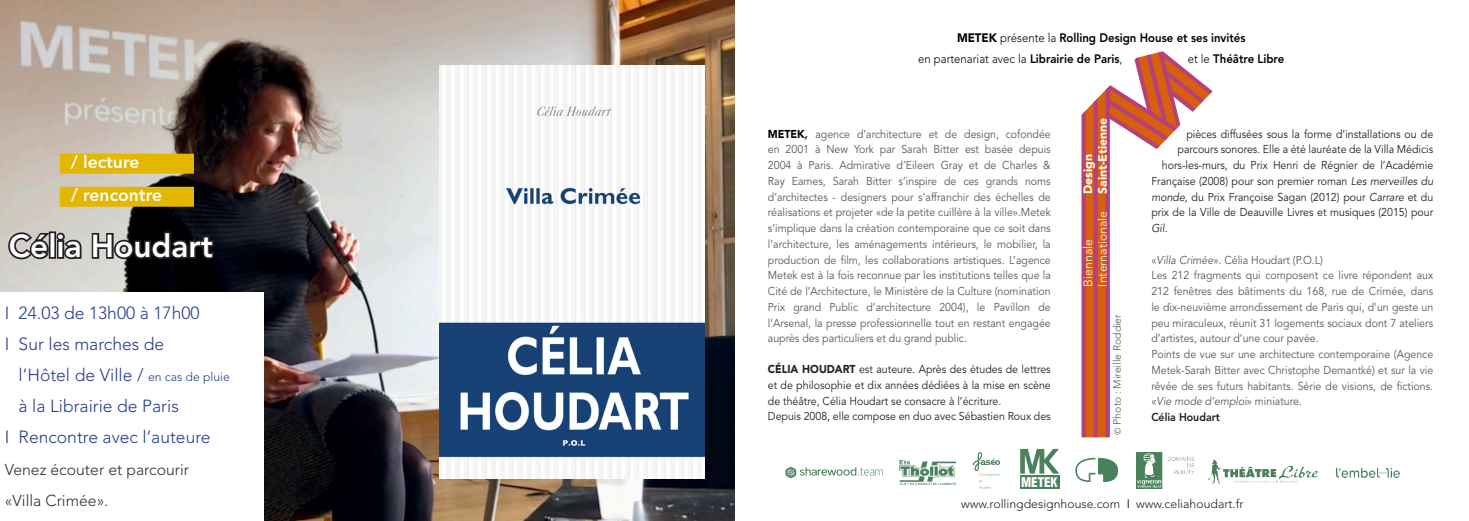
<style>
.page{position:relative;width:1469px;height:521px;background:#fff}
.page>*{position:absolute;margin:0;border:0;box-sizing:border-box;transform-origin:0 0}
.t1{font:800 31.5px "Avenir LT Std";color:#fff}
.t2{font:300 17.5px "Avenir LT Std";color:#253f8e}
.t3{font:800 17.5px "Avenir LT Std";color:#fff}
.t4{font:300 15.75px "Avenir LT Std";color:#32312f}
.t5{font:900 condensed 12.95px "Helvetica";letter-spacing:-.01em;color:#fff}
.t6{font:800 12.25px "Avenir LT Std";color:#000001;scale:.93 1}
.t7{font:300 12.25px "Avenir LT Std";color:#000001;scale:.93 1}
.t8{font:300 12.08px "Avenir LT Std";color:#231f20}
.t9{font:300 12.08px/14.7px "Avenir LT Std";color:#fff}
.t10{font:900 12.08px/14.7px "Avenir LT Std";color:#fff}
.t11{font:11.38px/15.8px "Avenir LT Std";color:#57585a;text-align:justify;scale:.93 1}
.t12{font:11.38px/15.8px "Avenir LT Std";color:#231f20;text-align:justify;scale:.93 1}
.t13{font:800 11.38px "Avenir LT Std";color:#231f20;scale:.93 1}
.t14{font:italic 11.38px "Avenir LT Std";color:#231f20;scale:.93 1}
.t15{font:300 10.5px "Avenir LT Std";color:#57585a}
.s1{font-size:12.25px}
.s2{font-weight:900}
.s3{font-weight:300}
.s4{font-weight:800}
.s5{font-weight:900;color:#000001}
.s6{font-family:"Avenir";font-weight:900;color:#231f20}
.s7{font-family:"Lucida Sans Unicode";font-weight:400;font-size:8.75px}
.s8{font-style:italic}
.s9{font-style:normal}
.s10{font-size:12.25px;color:#000001}
</style>
<div class="page">
<svg style="left:1085px;top:90px;width:20px;height:347px;background:#d5621f"></svg>
<svg style="left:1105px;top:51px;width:107px;height:386px"></svg>
<svg style="left:1081px;top:111px;width:4px;height:326px"></svg>
<svg style="left:1093px;top:98px;width:4px;height:339px"></svg>
<div style="left:1020px;top:475px;width:39px;height:13px;background:#4b825b"></div>
<svg style="left:1020px;top:449px;width:39px;height:25px"></svg>
<svg style="left:1075px;top:457px;width:43px;height:25px"></svg>
<img style="left:1208px;top:459px;width:110px;height:25px">
<img style="left:899px;top:460px;width:56px;height:24px">
<img style="left:1136px;top:452px;width:59px;height:36px">
<svg style="left:785px;top:467px;width:98px;height:11px"></svg>
<svg style="left:973px;top:452px;width:27px;height:36px"></svg>
<img style="left:1336px;top:468px;width:63px;height:9px">
<img style="left:0;top:0;width:734px;height:521px">
<div style="left:0;top:293px;width:263px;height:228px;background:#fff"></div>
<svg style="left:6px;top:231px;width:48px;height:30px"></svg>
<div style="left:49px;top:231px;width:7px;height:28px;border:4px solid #231f20"></div>
<div style="left:57px;top:240px;width:7px;height:19px;border:4px solid #231f20"></div>
<div style="left:56px;top:233px;width:9px;height:8px;border:4px solid #231f20;border-radius:50%"></div>
<svg style="left:62px;top:238px;width:21px;height:23px"></svg>
<svg style="left:90px;top:230px;width:126px;height:31px;background:#302f30"></svg>
<div style="left:60px;top:154px;width:133px;height:19px;background:#e3b600"></div>
<div style="left:60px;top:154px;width:134px;height:20px;border:1px solid #e3b600"></div>
<div style="left:60px;top:187px;width:133px;height:19px;background:#e3b600"></div>
<div style="left:60px;top:187px;width:134px;height:20px;border:1px solid #e3b600"></div>
<img style="left:439px;top:65px;width:265px;height:413px">
<p class="t3" style="left:71px;top:151px;width:70px">/ lecture</p>
<p class="t3" style="left:71px;top:184px;width:93px">/ rencontre</p>
<p class="t1" style="left:9px;top:227px;width:206px">Célia Houdart</p>
<p class="t2" style="left:5px;top:302px;width:196px">I 24.03 de 13h00 à 17h00</p>
<p class="t2" style="left:5px;top:334px;width:161px">I Sur les marches de</p>
<p class="t2" style="left:19px;top:365px;width:213px">l’Hôtel de Ville / <span class="s1">en cas de pluie</span></p>
<p class="t2" style="left:19px;top:396px;width:162px">à la Librairie de Paris</p>
<p class="t2" style="left:5px;top:427px;width:207px">I Rencontre avec l’auteure</p>
<p class="t4" style="left:5px;top:460px;width:186px">Venez écouter et parcourir</p>
<p class="t4" style="left:5px;top:491px;width:105px">«Villa Crimée».</p>
<p class="t6" style="left:957px;top:30px;width:312px"><span class="s2">METEK</span> <span class="s3">présente la</span> Rolling Design House et ses invités</p>
<p class="t7" style="left:918px;top:51px;width:221px">en partenariat avec la <span class="s4">Librairie de Paris</span>,</p>
<p class="t6" style="left:1187px;top:51px;width:105px"><span class="s3">et le</span> Théâtre Libre</p>
<p class="t11" style="left:768px;top:126px;width:306px"><span class="s5">METEK</span><span class="s6">,</span> agence d’architecture et de design, cofondée en 2001 à New York par Sarah Bitter est basée depuis 2004 à Paris. Admirative d’Eileen Gray et de Charles &amp; Ray Eames, Sarah Bitter s’inspire de ces grands noms d’architectes - designers pour s’affranchir des échelles de réalisations et projeter «de la petite cuillère à la ville».Metek s’implique dans la création contemporaine que ce soit dans l’architecture, les aménagements intérieurs, le mobilier, la production de film, les collaborations artistiques. L’agence Metek est à la fois reconnue par les institutions telles que la Cité de l’Architecture, le Ministère de la Culture (nomination Prix grand Public d’architecture 2004), le Pavillon de l’Arsenal, la presse professionnelle tout en restant engagée auprès des particuliers et du grand public.</p>
<p class="t12" style="left:768px;top:361px;width:306px"><span class="s2">CÉLIA HOUDART</span> est auteure. Après des études de lettres et de philosophie et dix années dédiées à la mise en scène de théâtre, Célia Houdart se consacre à l’écriture.</p>
<p class="t12" style="left:768px;top:409px;width:306px">Depuis 2008, elle compose en duo avec Sébastien Roux des</p>
<p class="t5" style="left:1021px;top:474px;width:38px">METEK</p>
<p class="t10" style="left:1080px;top:194px;width:78px;rotate:-90deg">Design<br>Saint-Etienne</p>
<p class="t9" style="left:1080px;top:286px;width:77px;rotate:-90deg">Biennale<br>Internationale</p>
<p class="t15" style="left:1111px;top:434px;width:122px;rotate:-90deg"><span class="s7">©</span> Photo : Mireille Roddier</p>
<p class="t12" style="left:1186px;top:126px;width:267px">pièces diffusées sous la forme d’installations ou de</p>
<p class="t12" style="left:1177px;top:142px;width:276px">parcours sonores. Elle a été lauréate de la Villa Médicis</p>
<p class="t12" style="left:1161px;top:158px;width:293px">hors-les-murs, du Prix Henri de Régnier de l’Académie</p>
<p class="t12" style="left:1151px;top:173px;width:304px">Française (2008) pour son premier roman <span class="s8">Les merveilles du</span></p>
<p class="t12" style="left:1151px;top:189px;width:304px"><span class="s8">monde</span>, du Prix Françoise Sagan (2012) pour <span class="s8">Carrare</span> et du</p>
<p class="t12" style="left:1151px;top:205px;width:304px">prix de la Ville de Deauville Livres et musiques (2015) pour</p>
<p class="t14" style="left:1151px;top:222px;width:19px">Gil<span class="s9">.</span></p>
<p class="t11" style="left:1151px;top:252px;width:186px">«<span class="s8">Villa Crimée</span>». Célia Houdart (P.O.L)</p>
<p class="t11" style="left:1151px;top:268px;width:304px">Les 212 fragments qui composent ce livre répondent aux 212 fenêtres des bâtiments du 168, rue de Crimée, dans le dix-neuvième arrondissement de Paris qui, d’un geste un peu miraculeux, réunit 31 logements sociaux dont 7 ateliers d’artistes, autour d’une cour pavée.</p>
<p class="t11" style="left:1151px;top:347px;width:304px">Points de vue sur une architecture contemporaine (Agence Metek-Sarah Bitter avec Christophe Demantké) et sur la vie rêvée de ses futurs habitants. Série de visions, de fictions. «<span class="s8">Vie mode d’emploi</span>» miniature.</p>
<p class="t13" style="left:1151px;top:410px;width:75px">Célia Houdart</p>
<p class="t8" style="left:961px;top:497px;width:284px">www.rollingdesignhouse.com <span class="s10">I</span> www.celiahoudart.fr</p>
</div>
